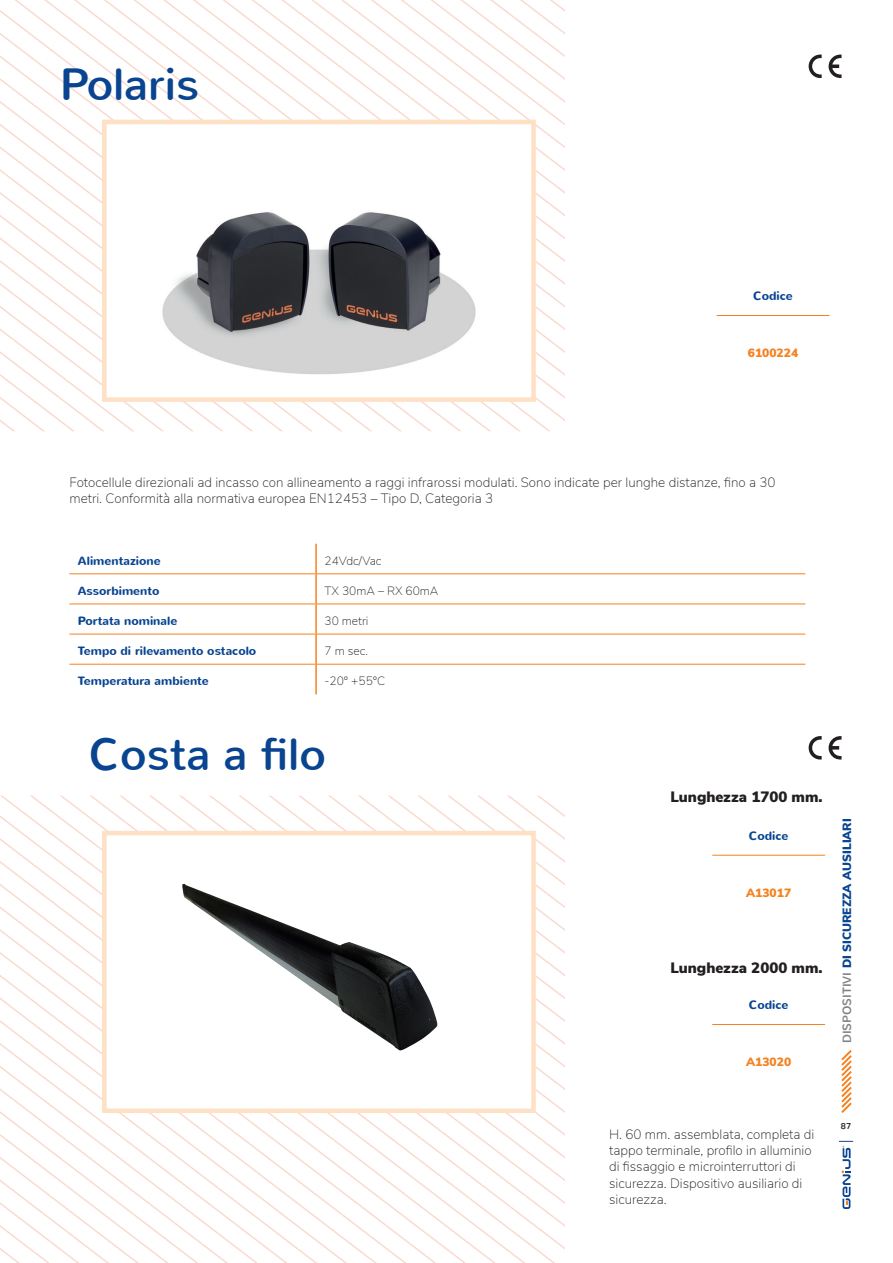
<style>
.page{position:relative;width:893px;height:1263px;background:#fff}
.page>*{position:absolute;margin:0;border:0;box-sizing:border-box;transform-origin:0 0}
.t1{font:45px "Nunito";color:#094491}
.t2{font:900 15px "Nunito Sans";color:#231f20}
.t3{font:200 13.5px/16.2px "Nunito Sans";color:#231f20}
.t4{font:700 12px "Nunito";color:#094491}
.t5{font:200 12px "Nunito Sans";color:#231f20}
.t6{font:900 12px "Nunito Sans";color:#094491}
.t7{font:900 12px "Nunito Sans";color:#f58220}
.t8{font:8.55px "Nunito";color:#231f20}
.s1{font-family:"Nunito";font-weight:400;color:#808285}
</style>
<div class="page">
<svg style="left:839px;top:1141px;width:14px;height:68px"></svg>
<svg style="left:841px;top:1050px;width:11px;height:63px"></svg>
<svg style="left:521px;top:0;width:30px;height:431px"></svg>
<svg style="left:0;top:0;width:521px;height:431px"></svg>
<svg style="left:0;top:16px;width:491px;height:415px"></svg>
<svg style="left:0;top:39px;width:462px;height:392px"></svg>
<svg style="left:0;top:62px;width:432px;height:369px"></svg>
<svg style="left:0;top:85px;width:402px;height:346px"></svg>
<svg style="left:0;top:107px;width:372px;height:324px"></svg>
<svg style="left:0;top:130px;width:343px;height:301px"></svg>
<svg style="left:0;top:153px;width:313px;height:278px"></svg>
<svg style="left:0;top:176px;width:283px;height:255px"></svg>
<svg style="left:0;top:198px;width:253px;height:233px"></svg>
<svg style="left:0;top:221px;width:224px;height:210px"></svg>
<svg style="left:0;top:244px;width:194px;height:187px"></svg>
<svg style="left:0;top:799px;width:565px;height:23px"></svg>
<svg style="left:0;top:935px;width:565px;height:328px"></svg>
<svg style="left:0;top:958px;width:551px;height:305px"></svg>
<svg style="left:0;top:981px;width:521px;height:282px"></svg>
<svg style="left:0;top:1004px;width:491px;height:259px"></svg>
<svg style="left:0;top:1026px;width:462px;height:237px"></svg>
<svg style="left:0;top:1049px;width:432px;height:214px"></svg>
<svg style="left:0;top:1072px;width:402px;height:191px"></svg>
<svg style="left:0;top:1095px;width:372px;height:168px"></svg>
<svg style="left:0;top:1117px;width:343px;height:146px"></svg>
<svg style="left:0;top:1140px;width:313px;height:123px"></svg>
<div style="left:102px;top:120px;width:434px;height:282px;background:#fff;border:4px solid #fee0c5"></div>
<hr style="left:315px;top:544px;width:2px;height:29px;background:#f58220">
<hr style="left:315px;top:574px;width:2px;height:29px;background:#f58220">
<hr style="left:315px;top:604px;width:2px;height:30px;background:#f58220">
<hr style="left:315px;top:634px;width:2px;height:30px;background:#f58220">
<hr style="left:315px;top:664px;width:2px;height:30px;background:#f58220">
<hr style="left:69px;top:573px;width:247px;height:1px;background:#f58220">
<hr style="left:316px;top:573px;width:489px;height:1px;background:#f58220">
<hr style="left:69px;top:603px;width:247px;height:1px;background:#f58220">
<hr style="left:316px;top:603px;width:489px;height:1px;background:#f58220">
<hr style="left:69px;top:634px;width:247px;height:1px;background:#f58220">
<hr style="left:316px;top:634px;width:489px;height:1px;background:#f58220">
<hr style="left:69px;top:664px;width:247px;height:1px;background:#f58220">
<hr style="left:316px;top:664px;width:489px;height:1px;background:#f58220">
<hr style="left:717px;top:315px;width:112px;height:1px;background:#f58220">
<img style="left:162px;top:212px;width:314px;height:163px">
<div style="left:102px;top:831px;width:434px;height:282px;background:#fff;border:4px solid #fee0c5"></div>
<img style="left:182px;top:884px;width:255px;height:166px">
<hr style="left:712px;top:855px;width:113px;height:1px;background:#f58220">
<hr style="left:712px;top:1024px;width:113px;height:1px;background:#f58220">
<svg style="left:828px;top:54px;width:13px;height:24px"></svg>
<svg style="left:809px;top:55px;width:13px;height:23px"></svg>
<svg style="left:828px;top:736px;width:13px;height:24px"></svg>
<svg style="left:809px;top:736px;width:13px;height:23px"></svg>
<h1 class="t1" style="left:60px;top:55px;width:141px">Polaris</h1>
<p class="t4" style="left:753px;top:288px;width:41px">Codice</p>
<p class="t7" style="left:748px;top:344px;width:52px">6100224</p>
<p class="t3" style="left:69px;top:474px;width:708px">Fotocellule direzionali ad incasso con allineamento a raggi infrarossi modulati. Sono indicate per lunghe distanze, fino a 30 metri. Conformità alla normativa europea EN12453 – Tipo D, Categoria 3</p>
<p class="t4" style="left:78px;top:553px;width:84px">Alimentazione</p>
<p class="t5" style="left:325px;top:552px;width:59px">24Vdc/Vac</p>
<p class="t4" style="left:78px;top:583px;width:83px">Assorbimento</p>
<p class="t5" style="left:325px;top:582px;width:115px">TX 30mA – RX 60mA</p>
<p class="t4" style="left:78px;top:613px;width:101px">Portata nominale</p>
<p class="t5" style="left:325px;top:612px;width:45px">30 metri</p>
<p class="t4" style="left:78px;top:643px;width:180px">Tempo di rilevamento ostacolo</p>
<p class="t5" style="left:325px;top:642px;width:45px">7 m sec.</p>
<p class="t4" style="left:78px;top:673px;width:132px">Temperatura ambiente</p>
<p class="t5" style="left:325px;top:672px;width:62px">-20° +55°C</p>
<h1 class="t1" style="left:89px;top:725px;width:238px">Costa a filo</h1>
<p class="t2" style="left:670px;top:786px;width:154px">Lunghezza 1700 mm.</p>
<p class="t4" style="left:749px;top:828px;width:41px">Codice</p>
<p class="t7" style="left:746px;top:884px;width:47px">A13017</p>
<p class="t2" style="left:670px;top:956px;width:154px">Lunghezza 2000 mm.</p>
<p class="t4" style="left:749px;top:997px;width:41px">Codice</p>
<p class="t7" style="left:746px;top:1053px;width:47px">A13020</p>
<p class="t6" style="left:838px;top:1043px;width:226px;rotate:-90deg"><span class="s1">DISPOSITIVI</span> DI SICUREZZA AUSILIARI</p>
<p class="t3" style="left:609px;top:1125px;width:207px">H. 60 mm. assemblata, completa di tappo terminale, profilo in alluminio di fissaggio e microinterruttori di sicurezza. Dispositivo ausiliario di sicurezza.</p>
<p class="t8" style="left:841px;top:1120px;width:12px">87</p>
</div>
